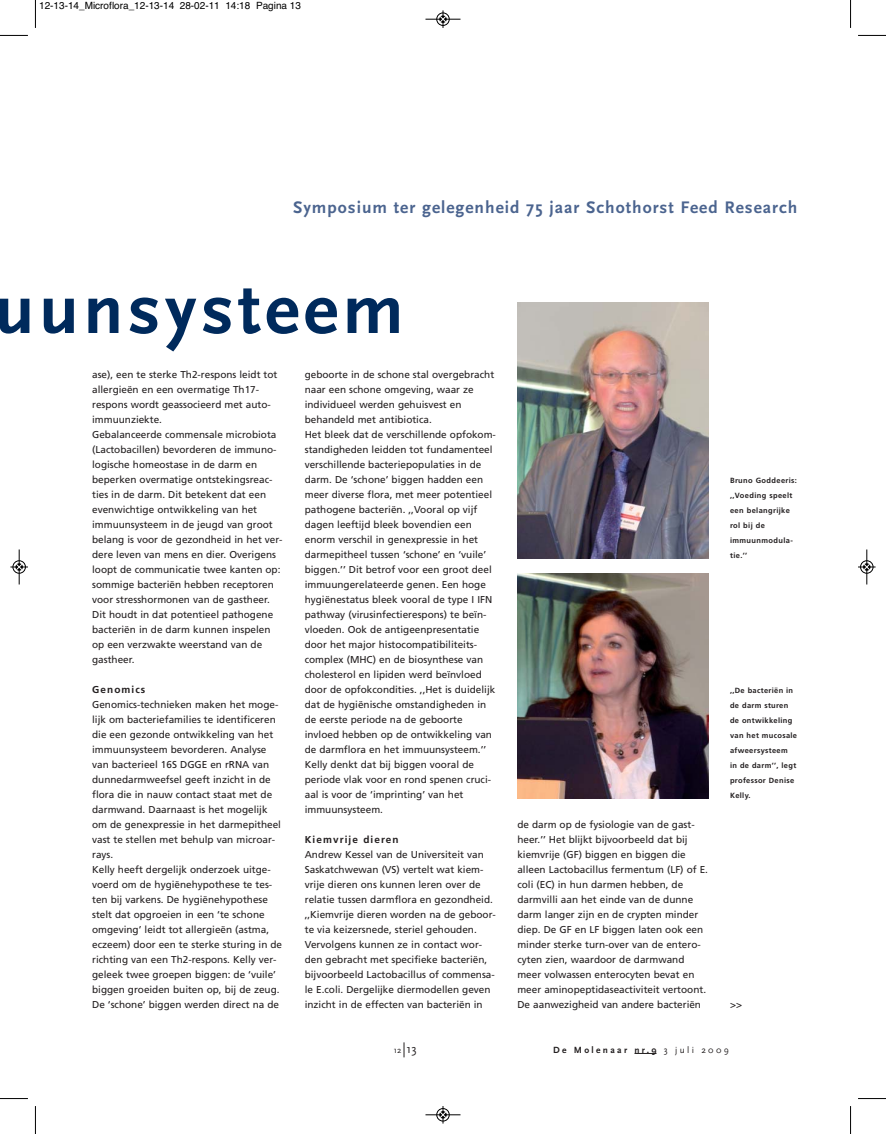
<style>
.page{position:relative;width:886px;height:1134px;background:#fff}
.page>*{position:absolute;margin:0;border:0;box-sizing:border-box;transform-origin:0 0}
.t1{font:700 73.75px "Scala Sans";letter-spacing:.055em;color:#002a5c}
.t2{font:700 17.5px "Scala Sans";letter-spacing:.055em;color:#4b648f}
.t3{font:10px/15px "Frutiger";color:#231f20}
.t4{font:10px "Helvetica";color:#000}
.t5{font:700 9.38px "Scala Sans";letter-spacing:.25em;color:#231f20}
.t6{font:8.75px "Scala Sans";color:#231f20}
.t7{font:700 7.5px/15px "Frutiger";letter-spacing:.045em;color:#231f20}
.s1{font-weight:700}
.s2{font-size:12.5px}
.s3{font-weight:400}
</style>
<div class="page">
<svg style="left:634px;top:1053px;width:22px;height:1px"></svg>
<svg style="left:404px;top:1042px;width:1px;height:15px"></svg>
<img style="left:517px;top:303px;width:192px;height:255px">
<img style="left:517px;top:573px;width:192px;height:225px">
<svg style="left:35px;top:0;width:1px;height:28px"></svg>
<svg style="left:0;top:35px;width:28px;height:1px"></svg>
<svg style="left:850px;top:0;width:1px;height:28px"></svg>
<svg style="left:858px;top:35px;width:28px;height:1px"></svg>
<svg style="left:35px;top:1106px;width:1px;height:28px"></svg>
<svg style="left:0;top:1098px;width:28px;height:1px"></svg>
<svg style="left:850px;top:1106px;width:1px;height:28px"></svg>
<svg style="left:858px;top:1098px;width:28px;height:1px"></svg>
<div style="left:436px;top:13px;width:14px;height:13px;border:1px solid #fff;border-radius:50%"></div>
<hr style="left:425px;top:19px;width:35px;height:1px;background:#000">
<div style="left:437px;top:13px;width:12px;height:13px;border:1px solid #000;border-radius:50%"></div>
<svg style="left:440px;top:10px;width:6px;height:18px"></svg>
<div style="left:436px;top:1108px;width:14px;height:13px;border:1px solid #fff;border-radius:50%"></div>
<hr style="left:425px;top:1114px;width:35px;height:1px;background:#000">
<div style="left:437px;top:1108px;width:12px;height:13px;border:1px solid #000;border-radius:50%"></div>
<svg style="left:440px;top:1106px;width:6px;height:17px"></svg>
<div style="left:13px;top:560px;width:13px;height:14px;border:1px solid #fff;border-radius:50%"></div>
<hr style="left:19px;top:549px;width:1px;height:35px;background:#000">
<div style="left:13px;top:561px;width:13px;height:12px;border:1px solid #000;border-radius:50%"></div>
<svg style="left:10px;top:564px;width:18px;height:6px"></svg>
<div style="left:860px;top:560px;width:13px;height:14px;border:1px solid #fff;border-radius:50%"></div>
<hr style="left:866px;top:549px;width:1px;height:35px;background:#000">
<div style="left:860px;top:561px;width:13px;height:12px;border:1px solid #000;border-radius:50%"></div>
<svg style="left:858px;top:564px;width:17px;height:6px"></svg>
<p class="t4" style="left:39px;top:0;width:263px">12-13-14_Microflora_12-13-14 28-02-11 14:18 Pagina 13</p>
<p class="t2" style="left:293px;top:200px;width:506px">Symposium ter gelegenheid 75 jaar Schothorst Feed Research</p>
<p class="t1" style="left:-6px;top:280px;width:411px">uunsysteem</p>
<p class="t3" style="left:92px;top:368px;width:192px">ase), een te sterke Th2-respons leidt tot allergieën en een overmatige Th17- respons wordt geassocieerd met auto&shy;immuunziekte.<br>Gebalanceerde commensale microbiota (Lactobacillen) bevorderen de immuno&shy;logische homeostase in de darm en beperken overmatige ontstekingsreac&shy;ties in de darm. Dit betekent dat een evenwichtige ontwikkeling van het immuunsysteem in de jeugd van groot belang is voor de gezondheid in het ver&shy;dere leven van mens en dier. Overigens loopt de communicatie twee kanten op: sommige bacteriën hebben receptoren voor stresshormonen van de gastheer.<br>Dit houdt in dat potentieel pathogene bacteriën in de darm kunnen inspelen op een verzwakte weerstand van de gastheer.</p>
<p class="t3" style="left:92px;top:683px;width:192px"><span class="s1">Genomics<br></span>Genomics-technieken maken het moge&shy;lijk om bacteriefamilies te identificeren die een gezonde ontwikkeling van het immuunsysteem bevorderen. Analyse van bacterieel 16S DGGE en rRNA van dunnedarmweefsel geeft inzicht in de flora die in nauw contact staat met de darmwand. Daarnaast is het mogelijk om de genexpressie in het darmepitheel vast te stellen met behulp van microar&shy;rays.<br>Kelly heeft dergelijk onderzoek uitge&shy;voerd om de hygiënehypothese te tes&shy;ten bij varkens. De hygiënehypothese stelt dat opgroeien in een ‘te schone omgeving’ leidt tot allergieën (astma, eczeem) door een te sterke sturing in de richting van een Th2-respons. Kelly ver&shy;geleek twee groepen biggen: de ‘vuile’ biggen groeiden buiten op, bij de zeug.<br>De ‘schone’ biggen werden direct na de</p>
<p class="t3" style="left:305px;top:368px;width:193px">geboorte in de schone stal overgebracht naar een schone omgeving, waar ze individueel werden gehuisvest en behandeld met antibiotica.<br>Het bleek dat de verschillende opfokom&shy;standigheden leidden tot fundamenteel verschillende bacteriepopulaties in de darm. De ‘schone’ biggen hadden een meer diverse flora, met meer potentieel pathogene bacteriën. ,,Vooral op vijf dagen leeftijd bleek bovendien een enorm verschil in genexpressie in het darmepitheel tussen ‘schone’ en ‘vuile’ biggen.’’ Dit betrof voor een groot deel immuungerelateerde genen. Een hoge hygiënestatus bleek vooral de type I IFN pathway (virusinfectierespons) te beïn&shy;vloeden. Ook de antigeenpresentatie door het major histocompatibiliteits&shy;complex (MHC) en de biosynthese van cholesterol en lipiden werd beïnvloed door de opfokcondities. ,,Het is duidelijk dat de hygiënische omstandigheden in de eerste periode na de geboorte invloed hebben op de ontwikkeling van de darmflora en het immuunsysteem.’’ Kelly denkt dat bij biggen vooral de periode vlak voor en rond spenen cruci&shy;aal is voor de ‘imprinting’ van het immuunsysteem.</p>
<p class="t3" style="left:305px;top:833px;width:192px"><span class="s1">Kiemvrije dieren<br></span>Andrew Kessel van de Universiteit van Saskatchwewan (VS) vertelt wat kiem&shy;vrije dieren ons kunnen leren over de relatie tussen darmflora en gezondheid. ,,Kiemvrije dieren worden na de geboor&shy;te via keizersnede, steriel gehouden.<br>Vervolgens kunnen ze in contact wor&shy;den gebracht met specifieke bacteriën, bijvoorbeeld Lactobacillus of commensa&shy;le E.coli. Dergelijke diermodellen geven inzicht in de effecten van bacteriën in</p>
<p class="t3" style="left:517px;top:818px;width:192px">de darm op de fysiologie van de gast&shy;heer.’’ Het blijkt bijvoorbeeld dat bij kiemvrije (GF) biggen en biggen die alleen Lactobacillus fermentum (LF) of E. coli (EC) in hun darmen hebben, de darmvilli aan het einde van de dunne darm langer zijn en de crypten minder diep. De GF en LF biggen laten ook een minder sterke turn-over van de entero&shy;cyten zien, waardoor de darmwand meer volwassen enterocyten bevat en meer aminopeptidaseactiviteit vertoont.<br>De aanwezigheid van andere bacteriën</p>
<p class="t7" style="left:730px;top:473px;width:68px">Bruno Goddeeris: ,,Voeding speelt een belangrijke rol bij de immuunmodula&shy;tie.’’</p>
<p class="t7" style="left:730px;top:683px;width:69px">,,De bacteriën in de darm sturen de ontwikkeling van het mucosale afweersysteem<br>in de darm’’, legt professor Denise<br>Kelly.</p>
<p class="t3" style="left:730px;top:998px;width:13px">&gt;&gt;</p>
<p class="t6" style="left:394px;top:1046px;width:25px">12 <span class="s2">13</span></p>
<p class="t5" style="left:553px;top:1046px;width:177px">De Molenaar nr.9 <span class="s3">3 juli 2009</span></p>
</div>
